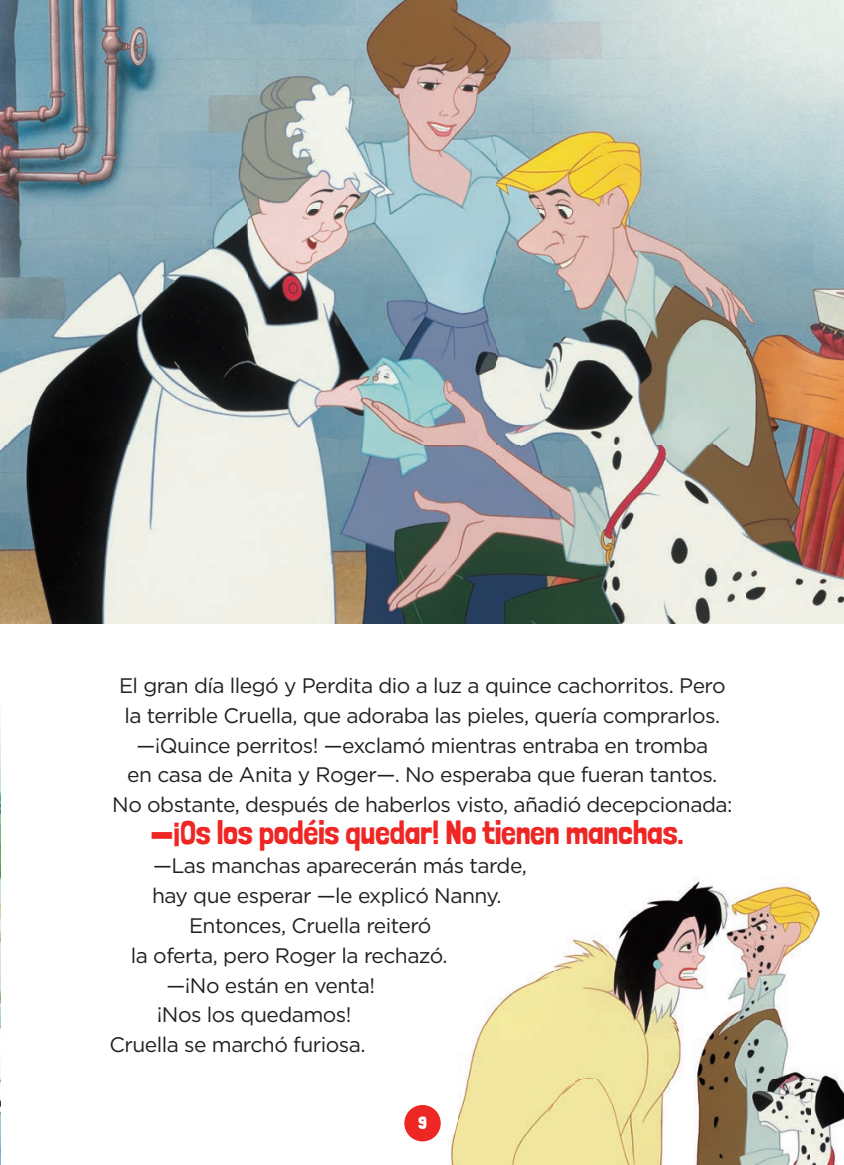
<style>
.page{position:relative;width:844px;height:1165px;background:#fff}
.page>*{position:absolute;margin:0;border:0;box-sizing:border-box;transform-origin:0 0}
.t1{font:33.25px "Londrina Solid";letter-spacing:-.01em;color:#ee2725}
.t2{font:21px/29.8px "Gotham";letter-spacing:-.025em;color:#231f20;text-align:center}
.t3{font:17.5px "Londrina Solid";color:#fff}
</style>
<div class="page">
<img style="left:0;top:623px;width:1px;height:540px">
<img style="left:0;top:0;width:843px;height:623px">
<img style="left:404px;top:877px;width:439px;height:287px">
<div style="left:404px;top:1104px;width:36px;height:37px;background:#ee2725;border-radius:50%"></div>
<p class="t2" style="left:112px;top:670px;width:621px">El gran día llegó y Perdita dio a luz a quince cachorritos. Pero la terrible Cruella, que adoraba las pieles, quería comprarlos. —¡Quince perritos! —exclamó mientras entraba en tromba<br>en casa de Anita y Roger—. No esperaba que fueran tantos.<br>No obstante, después de haberlos visto, añadió decepcionada:</p>
<h1 class="t1" style="left:150px;top:812px;width:534px">—¡Os los podéis quedar! No tienen manchas.</h1>
<p class="t2" style="left:153px;top:850px;width:375px">—Las manchas aparecerán más tarde,</p>
<p class="t2" style="left:152px;top:880px;width:351px">hay que esperar —le explicó Nanny.</p>
<p class="t2" style="left:189px;top:910px;width:244px">Entonces, Cruella reiteró</p>
<p class="t2" style="left:131px;top:939px;width:318px">la oferta, pero Roger la rechazó.</p>
<p class="t2" style="left:166px;top:969px;width:210px">—¡No están en venta!</p>
<p class="t2" style="left:157px;top:999px;width:196px">¡Nos los quedamos!</p>
<p class="t2" style="left:109px;top:1029px;width:257px">Cruella se marchó furiosa.</p>
<p class="t3" style="left:418px;top:1112px;width:10px">9</p>
</div>
